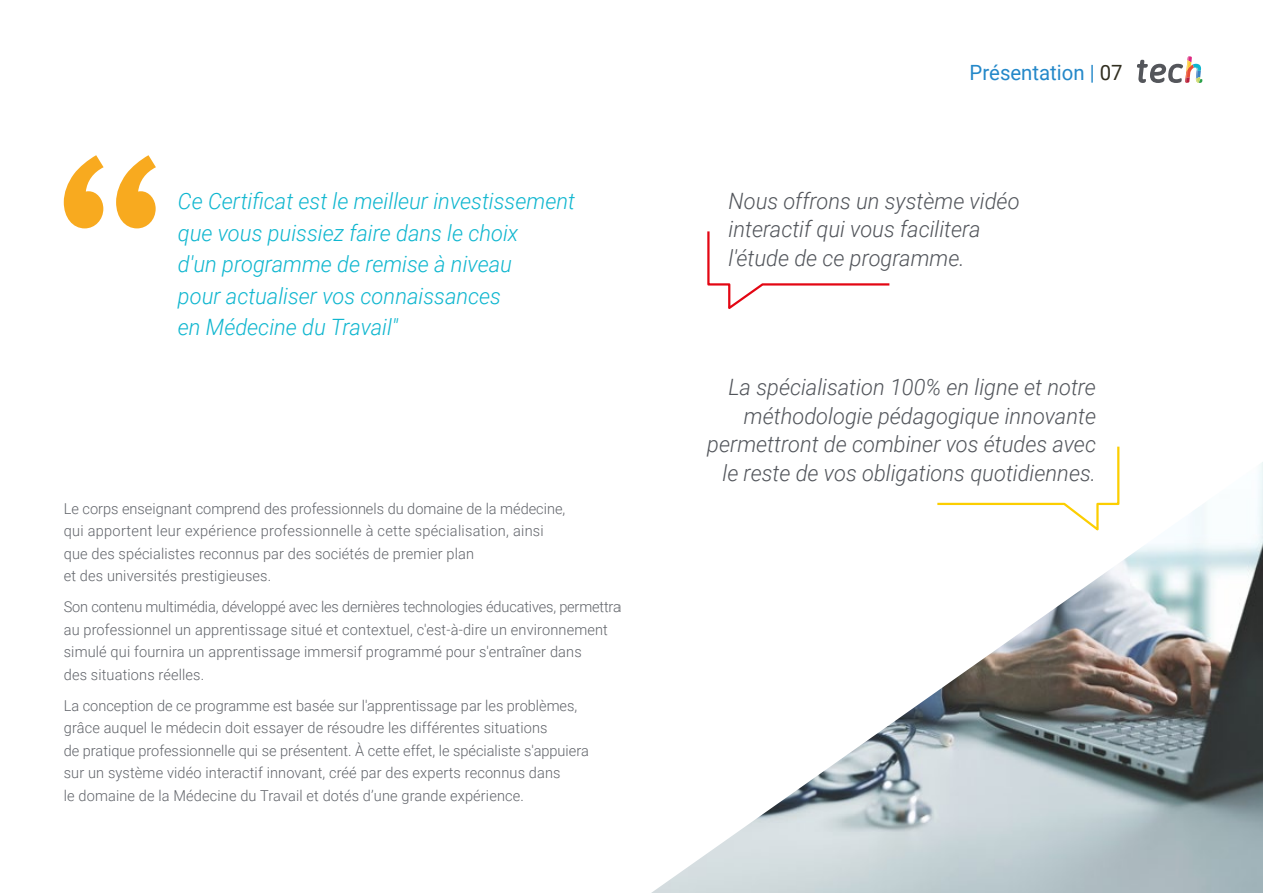
<style>
.page{position:relative;width:1263px;height:893px;background:#fff}
.page>*{position:absolute;margin:0;border:0;box-sizing:border-box;transform-origin:0 0}
.t1{font:italic 300 22.5px/28.5px "Roboto";color:#52555b;text-align:right}
.t2{font:italic 300 22.5px/31.5px "Roboto";color:#0fb6cf}
.t3{font:21px "Roboto";color:#2488c9}
.t4{font:300 15px/22.5px "Roboto";letter-spacing:.01em;color:#61646a}
.s1{color:#312e20}
</style>
<div class="page">
<svg style="left:64px;top:155px;width:92px;height:73px"></svg>
<svg style="left:707px;top:231px;width:183px;height:78px"></svg>
<svg style="left:1137px;top:56px;width:65px;height:27px"></svg>
<img style="left:651px;top:460px;width:612px;height:433px">
<h1 class="t2" style="left:178px;top:185px;width:399px">Ce Certificat est le meilleur investissement que vous puissiez faire dans le choix<br>d'un programme de remise à niveau<br>pour actualiser vos connaissances<br>en Médecine du Travail"</h1>
<p class="t4" style="left:64px;top:496px;width:503px">Le corps enseignant comprend des professionnels du domaine de la médecine, qui apportent leur expérience professionnelle à cette spécialisation, ainsi que des spécialistes reconnus par des sociétés de premier plan<br>et des universités prestigieuses.</p>
<p class="t4" style="left:64px;top:595px;width:558px">Son contenu multimédia, développé avec les dernières technologies éducatives, permettra au professionnel un apprentissage situé et contextuel, c'est-à-dire un environnement simulé qui fournira un apprentissage immersif programmé pour s'entraîner dans<br>des situations réelles.</p>
<p class="t4" style="left:64px;top:693px;width:526px">La conception de ce programme est basée sur l'apprentissage par les problèmes, grâce auquel le médecin doit essayer de résoudre les différentes situations<br>de pratique professionnelle qui se présentent. À cette effet, le spécialiste s'appuiera sur un système vidéo interactif innovant, créé par des experts reconnus dans<br>le domaine de la Médecine du Travail et dotés d’une grande expérience.</p>
<h2 class="t3" style="left:970px;top:57px;width:155px">Présentation | <span class="s1">07</span></h2>
<h1 class="t1" style="left:728px;top:186px;width:293px;text-align:left">Nous offrons un système vidéo interactif qui vous facilitera l'étude de ce programme.</h1>
<h1 class="t1" style="left:707px;top:372px;width:390px">La spécialisation 100% en ligne et notre méthodologie pédagogique innovante permettront de combiner vos études avec le reste de vos obligations quotidiennes.</h1>
</div>
